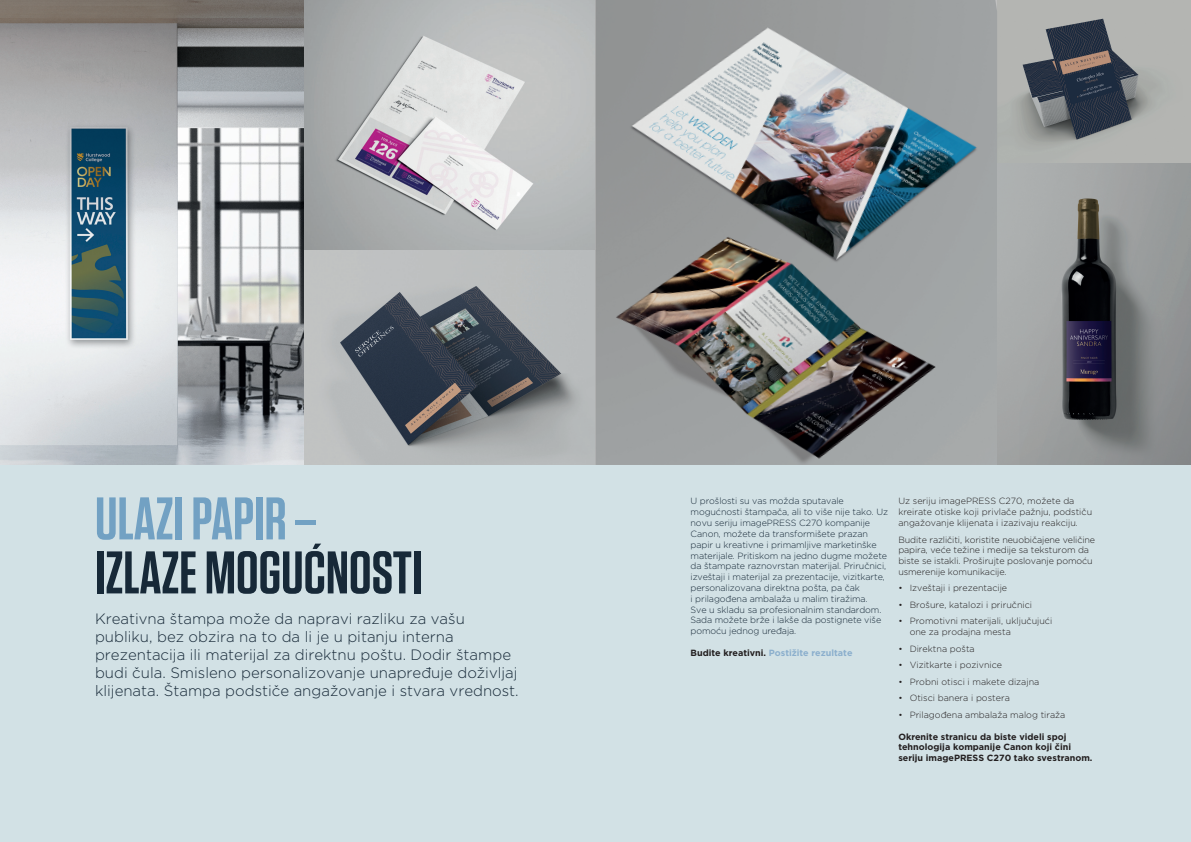
<style>
.page{position:relative;width:1191px;height:842px;background:#fff}
.page>*{position:absolute;margin:0;border:0;box-sizing:border-box;transform-origin:0 0}
.Page_TITLE_72pt{font:600 60px/54px "Tungsten";color:#172938}
.STANDFIRST{font:300 15px/18px "Gotham";color:#172938}
.Body{font:300 9px/10.8px "Gotham";letter-spacing:-.01em;color:#172938}
.Body-2{font:300 9px/10.8px "Gotham";color:#231f20}
.Body-3{font:700 9px/10.8px "Gotham";color:#231f20}
.Body-4{font:700 9px "Gotham";color:#8bafcd}
.Body_last_para_4mm{font:300 9px "Gotham";color:#231f20}
.s1{color:#72a1c3}
.s2{color:#231f20}
</style>
<div class="page">
<div style="left:0;top:465px;width:1191px;height:377px;background:#d2e1e5"></div>
<img style="left:0;top:0;width:1191px;height:465px">
<img style="left:595px;top:0;width:402px;height:465px">
<p class="Page_TITLE_72pt" style="left:95px;top:493px;width:329px"><span class="s1">ULAZI PAPIR –<br></span>IZLAZE MOGUĆNOSTI</p>
<p class="STANDFIRST" style="left:95px;top:609px;width:425px">Kreativna štampa može da napravi razliku za vašu publiku, bez obzira na to da li je u pitanju interna prezentacija ili materijal za direktnu poštu. Dodir štampe budi čula. Smisleno personalizovanje unapređuje doživljaj klijenata. Štampa podstiče angažovanje i stvara vrednost.</p>
<p class="Body" style="left:690px;top:496px;width:199px">U prošlosti su vas možda sputavale mogućnosti štampača, ali to više nije tako. Uz novu seriju imagePRESS C270 kompanije Canon, možete da transformišete prazan papir u kreativne i primamljive marketinške materijale. Pritiskom na jedno dugme možete da štampate raznovrstan materijal. Priručnici, izveštaji i materijal za prezentacije, vizitkarte, personalizovana direktna pošta, pa čak<br>i prilagođena ambalaža u malim tiražima.<br>Sve u skladu sa profesionalnim standardom.<br>Sada možete brže i lakše da postignete više pomoću jednog uređaja.</p>
<p class="Body-4" style="left:690px;top:646px;width:163px"><span class="s2">Budite kreativni.</span> Postižite rezultate</p>
<p class="Body-2" style="left:898px;top:496px;width:195px">Uz seriju imagePRESS C270, možete da kreirate otiske koji privlače pažnju, podstiču angažovanje klijenata i izazivaju reakciju.</p>
<p class="Body-2" style="left:898px;top:534px;width:198px">Budite različiti, koristite neuobičajene veličine papira, veće težine i medije sa teksturom da biste se istakli. Proširujte poslovanje pomoću usmerenije komunikacije.</p>
<p class="Body-2" style="left:898px;top:583px;width:110px">• Izveštaji i prezentacije</p>
<p class="Body-2" style="left:898px;top:599px;width:135px">• Brošure, katalozi i priručnici</p>
<p class="Body-2" style="left:909px;top:615px;width:144px;text-indent:-11px">• Promotivni materijali, uključujući one za prodajna mesta</p>
<p class="Body-2" style="left:898px;top:643px;width:78px">• Direktna pošta</p>
<p class="Body-2" style="left:898px;top:659px;width:105px">• Vizitkarte i pozivnice</p>
<p class="Body-2" style="left:898px;top:676px;width:143px">• Probni otisci i makete dizajna</p>
<p class="Body-2" style="left:898px;top:692px;width:113px">• Otisci banera i postera</p>
<p class="Body_last_para_4mm" style="left:898px;top:709px;width:169px">• Prilagođena ambalaža malog tiraža</p>
<p class="Body-3" style="left:898px;top:731px;width:196px">Okrenite stranicu da biste videli spoj tehnologija kompanije Canon koji čini seriju imagePRESS C270 tako svestranom.</p>
</div>
